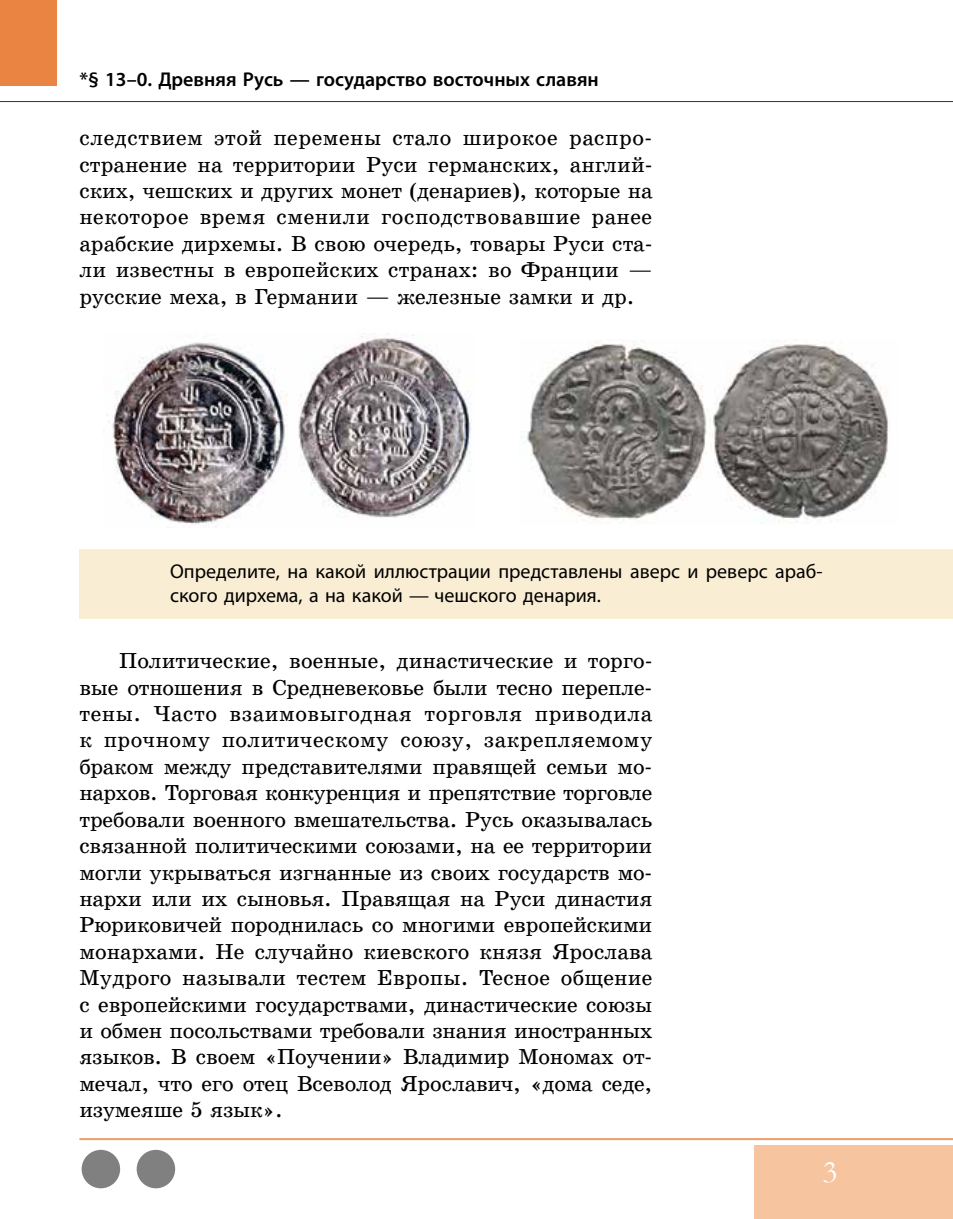
<style>
.page{position:relative;width:953px;height:1219px;background:#fff}
.page>*{position:absolute;margin:0;border:0;box-sizing:border-box;transform-origin:0 0}
.t1{font:32px "Garamond";color:#fff}
.t2{font:22px/26.4px "School Book Web";color:#000;text-align:justify}
.t3{font:20px/24px "Myriad Pro";color:#000}
.t4{font:600 20px "Myriad Pro";color:#000}
</style>
<div class="page">
<hr style="left:0;top:101px;width:952px;height:1px;background:#000">
<div style="left:0;top:0;width:57px;height:86px;background:#e98442"></div>
<div style="left:754px;top:1145px;width:198px;height:74px;background:#f6c49f"></div>
<div style="left:82px;top:1150px;width:38px;height:38px;background:#808080;border-radius:50%"></div>
<div style="left:137px;top:1150px;width:38px;height:38px;background:#808080;border-radius:50%"></div>
<hr style="left:79px;top:1138px;width:873px;height:2px;background:#e98442">
<img style="left:112px;top:334px;width:360px;height:193px">
<img style="left:521px;top:340px;width:367px;height:183px">
<div style="left:79px;top:549px;width:873px;height:69px;background:#f9edd4"></div>
<p class="t4" style="left:79px;top:67px;width:521px">*§ 13–0. Древняя Русь — государство восточных славян</p>
<p class="t2" style="left:79px;top:125px;width:574px">следствием этой перемены стало широкое распро‑ странение на территории Руси германских, англий‑ ских, чешских и других монет (денариев), которые на некоторое время сменили господствовавшие ранее арабские дирхемы. В свою очередь, товары Руси ста‑ ли известны в европейских странах: во Франции — русские меха, в Германии — железные замки и др.</p>
<p class="t3" style="left:170px;top:559px;width:653px">Определите, на какой иллюстрации представлены аверс и реверс араб&shy;ского дирхема, а на какой — чешского денария.</p>
<p class="t2" style="left:79px;top:648px;width:574px;text-indent:40px">Политические, военные, династические и торго‑ вые отношения в Средневековье были тесно перепле‑ тены. Часто взаимовыгодная торговля приводила к прочному политическому союзу, закрепляемому браком между представителями правящей семьи мо‑ нархов. Торговая конкуренция и препятствие торговле требовали военного вмешательства. Русь оказывалась связанной политическими союзами, на ее территории могли укрываться изгнанные из своих государств мо‑ нархи или их сыновья. Правящая на Руси династия Рюриковичей породнилась со многими европейскими монархами. Не случайно киевского князя Ярослава Мудрого называли тестем Европы. Тесное общение с европейскими государствами, династические союзы и обмен посольствами требовали знания иностранных языков. В своем «Поучении» Владимир Мономах от‑ мечал, что его отец Всеволод Ярославич, «дома седе, изумеяше 5 язык».</p>
<h1 class="t1" style="left:822px;top:1150px;width:17px">3</h1>
</div>
